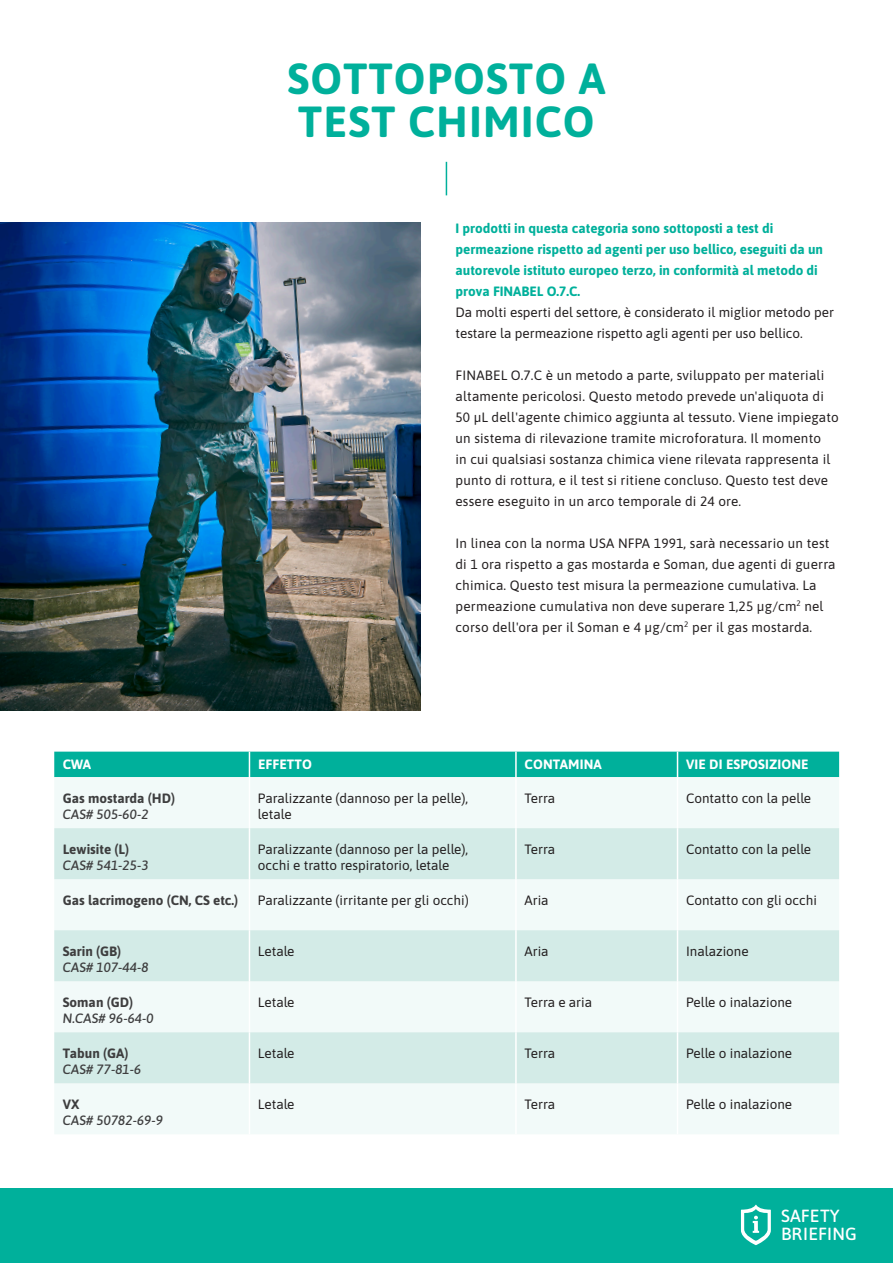
<style>
.page{position:relative;width:893px;height:1263px;background:#fff}
.page>*{position:absolute;margin:0;border:0;box-sizing:border-box;transform-origin:0 0}
.H1_Title_29_29{font:700 43.5px/43.5px "Asap";letter-spacing:.03em;color:#00b09b}
.t1{font:500 17.55px/17.5px "Asap";letter-spacing:.01em;color:#fff}
.Content_Text_9_12{font:13.5px/21px "Asap";letter-spacing:.015em;color:#231f20}
.Absatzformat_1{font:13.5px "Asap";color:#231f20}
.Content_Text_9_12-2{font:700 13.5px/21px "Asap";color:#00b09b}
.Absatzformat_1-2{font:700 13.5px/16.2px "Asap";color:#3e3e3f}
.Absatzformat_1-3{font:italic 500 13.5px/16.2px "Asap";color:#3e3e3f}
.Absatzformat_1-4{font:700 13.5px "Asap";letter-spacing:.01em;color:#fff}
.s1{font-weight:500;font-style:italic}
.s2{font-weight:700;font-style:normal}
</style>
<div class="page">
<hr style="left:446px;top:162px;width:1px;height:33px;background:#00b09b">
<div style="left:54px;top:777px;width:785px;height:357px;background:#f2faf9"></div>
<svg style="left:54px;top:828px;width:785px;height:255px;fill:#d3ebe7"></svg>
<div style="left:54px;top:752px;width:785px;height:25px;background:#00b09b"></div>
<hr style="left:249px;top:777px;width:1px;height:51px;background:#fff">
<hr style="left:515px;top:777px;width:2px;height:51px;background:#fff">
<hr style="left:677px;top:777px;width:1px;height:51px;background:#fff">
<hr style="left:249px;top:828px;width:1px;height:51px;background:#fff">
<hr style="left:515px;top:828px;width:2px;height:51px;background:#fff">
<hr style="left:677px;top:828px;width:1px;height:51px;background:#fff">
<hr style="left:249px;top:879px;width:1px;height:51px;background:#fff">
<hr style="left:515px;top:879px;width:2px;height:51px;background:#fff">
<hr style="left:677px;top:879px;width:1px;height:51px;background:#fff">
<hr style="left:249px;top:930px;width:1px;height:51px;background:#fff">
<hr style="left:515px;top:930px;width:2px;height:51px;background:#fff">
<hr style="left:677px;top:930px;width:1px;height:51px;background:#fff">
<hr style="left:249px;top:981px;width:1px;height:51px;background:#fff">
<hr style="left:515px;top:981px;width:2px;height:51px;background:#fff">
<hr style="left:677px;top:981px;width:1px;height:51px;background:#fff">
<hr style="left:249px;top:1032px;width:1px;height:51px;background:#fff">
<hr style="left:515px;top:1032px;width:2px;height:51px;background:#fff">
<hr style="left:677px;top:1032px;width:1px;height:51px;background:#fff">
<hr style="left:249px;top:1083px;width:1px;height:51px;background:#fff">
<hr style="left:515px;top:1083px;width:2px;height:51px;background:#fff">
<hr style="left:677px;top:1083px;width:1px;height:51px;background:#fff">
<img style="left:0;top:223px;width:421px;height:487px">
<div style="left:0;top:1188px;width:893px;height:75px;background:#00b09b"></div>
<svg style="left:741px;top:1205px;width:30px;height:40px"></svg>
<p class="H1_Title_29_29" style="left:287px;top:55px;width:320px">SOTTOPOSTO A<br>TEST CHIMICO</p>
<p class="Content_Text_9_12-2" style="left:455px;top:217px;width:369px">I prodotti in questa categoria sono sottoposti a test di permeazione rispetto ad agenti per uso bellico, eseguiti da un autorevole istituto europeo terzo, in conformità al metodo di prova FINABEL O.7.C.</p>
<p class="Content_Text_9_12" style="left:455px;top:301px;width:380px">Da molti esperti del settore, è considerato il miglior metodo per testare la permeazione rispetto agli agenti per uso bellico.</p>
<p class="Content_Text_9_12" style="left:455px;top:364px;width:385px">FINABEL O.7.C è un metodo a parte, sviluppato per materiali altamente pericolosi. Questo metodo prevede un'aliquota di 50 µL dell'agente chimico aggiunta al tessuto. Viene impiegato un sistema di rilevazione tramite microforatura. Il momento<br>in cui qualsiasi sostanza chimica viene rilevata rappresenta il punto di rottura, e il test si ritiene concluso. Questo test deve essere eseguito in un arco temporale di 24 ore.</p>
<p class="Content_Text_9_12" style="left:455px;top:532px;width:382px">In linea con la norma USA NFPA 1991, sarà necessario un test di 1 ora rispetto a gas mostarda e Soman, due agenti di guerra chimica. Questo test misura la permeazione cumulativa. La permeazione cumulativa non deve superare 1,25 μg/cm<sup>2</sup> nel corso dell'ora per il Soman e 4 μg/cm<sup>2</sup> per il gas mostarda.</p>
<p class="Absatzformat_1-4" style="left:63px;top:754px;width:30px">CWA</p>
<p class="Absatzformat_1-4" style="left:258px;top:754px;width:55px">EFFETTO</p>
<p class="Absatzformat_1-4" style="left:524px;top:754px;width:79px">CONTAMINA</p>
<p class="Absatzformat_1-4" style="left:686px;top:754px;width:124px">VIE DI ESPOSIZIONE</p>
<p class="Absatzformat_1-2" style="left:63px;top:789px;width:114px">Gas mostarda (HD)<br><span class="s1">CAS# 505-60-2</span></p>
<p class="Absatzformat_1" style="left:258px;top:788px;width:212px">Paralizzante (dannoso per la pelle),</p>
<p class="Absatzformat_1" style="left:524px;top:788px;width:32px">Terra</p>
<p class="Absatzformat_1" style="left:686px;top:788px;width:127px">Contatto con la pelle</p>
<p class="Absatzformat_1" style="left:258px;top:805px;width:35px">letale</p>
<p class="Absatzformat_1-3" style="left:63px;top:840px;width:87px"><span class="s2">Lewisite (L)<br></span>CAS# 541-25-3</p>
<p class="Absatzformat_1" style="left:258px;top:839px;width:212px">Paralizzante (dannoso per la pelle),</p>
<p class="Absatzformat_1" style="left:258px;top:856px;width:193px">occhi e tratto respiratorio, letale</p>
<p class="Absatzformat_1" style="left:524px;top:839px;width:32px">Terra</p>
<p class="Absatzformat_1" style="left:686px;top:839px;width:127px">Contatto con la pelle</p>
<p class="Absatzformat_1-2" style="left:63px;top:891px;width:177px">Gas lacrimogeno (CN, CS etc.)</p>
<p class="Absatzformat_1" style="left:258px;top:890px;width:212px">Paralizzante (irritante per gli occhi)</p>
<p class="Absatzformat_1" style="left:524px;top:890px;width:26px">Aria</p>
<p class="Absatzformat_1" style="left:686px;top:890px;width:132px">Contatto con gli occhi</p>
<p class="Absatzformat_1-2" style="left:63px;top:942px;width:60px">Sarin (GB)</p>
<p class="Absatzformat_1-3" style="left:63px;top:958px;width:87px">CAS# 107-44-8</p>
<p class="Absatzformat_1" style="left:258px;top:941px;width:38px">Letale</p>
<p class="Absatzformat_1" style="left:524px;top:941px;width:26px">Aria</p>
<p class="Absatzformat_1" style="left:686px;top:941px;width:64px">Inalazione</p>
<p class="Absatzformat_1-2" style="left:63px;top:993px;width:72px">Soman (GD)</p>
<p class="Absatzformat_1-3" style="left:63px;top:1009px;width:92px">N.CAS# 96-64-0</p>
<p class="Absatzformat_1" style="left:258px;top:992px;width:38px">Letale</p>
<p class="Absatzformat_1" style="left:524px;top:992px;width:69px">Terra e aria</p>
<p class="Absatzformat_1" style="left:686px;top:992px;width:108px">Pelle o inalazione</p>
<p class="Absatzformat_1-2" style="left:63px;top:1044px;width:67px">Tabun (GA)</p>
<p class="Absatzformat_1-3" style="left:63px;top:1060px;width:80px">CAS# 77-81-6</p>
<p class="Absatzformat_1" style="left:258px;top:1043px;width:38px">Letale</p>
<p class="Absatzformat_1" style="left:524px;top:1043px;width:32px">Terra</p>
<p class="Absatzformat_1" style="left:686px;top:1043px;width:108px">Pelle o inalazione</p>
<p class="Absatzformat_1-2" style="left:63px;top:1095px;width:18px">VX</p>
<p class="Absatzformat_1-3" style="left:63px;top:1111px;width:102px">CAS# 50782-69-9</p>
<p class="Absatzformat_1" style="left:258px;top:1094px;width:38px">Letale</p>
<p class="Absatzformat_1" style="left:524px;top:1094px;width:32px">Terra</p>
<p class="Absatzformat_1" style="left:686px;top:1094px;width:108px">Pelle o inalazione</p>
<p class="t1" style="left:781px;top:1206px;width:77px">SAFETY<br>BRIEFING</p>
</div>
